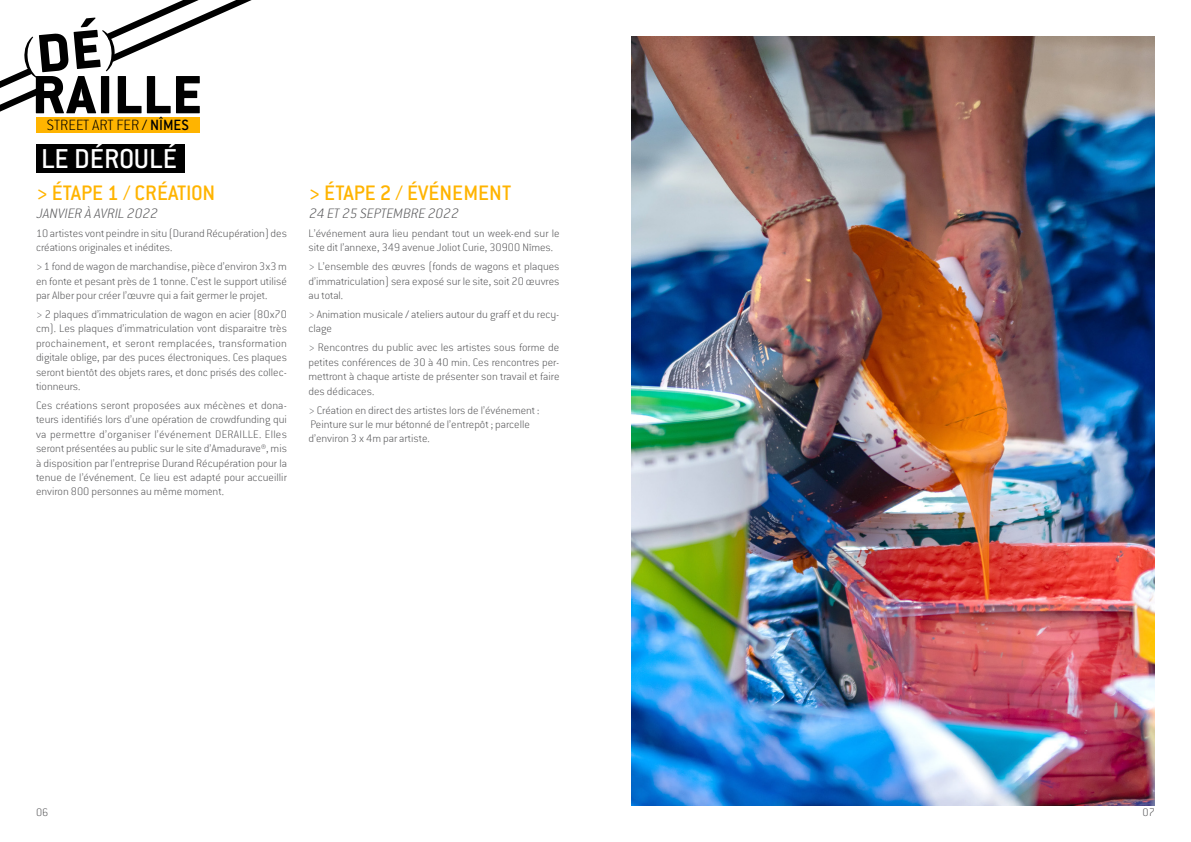
<style>
.page{position:relative;width:1191px;height:842px;background:#fff}
.page>*{position:absolute;margin:0;border:0;box-sizing:border-box;transform-origin:0 0}
.t1{font:800 59.2px "Conduit ITC";letter-spacing:.02em;color:#000}
.t2{font:47.6px "Adobe Garamond Pro";color:#000}
.t3{font:500 30px "Conduit ITC";color:#fff}
.t4{font:500 23px "Conduit ITC";color:#ffb400}
.t5{font:200 16.3px "Conduit ITC";color:#000}
.t6{font:italic 200 15px "Conduit ITC";color:#58585a}
.t7{font:200 12px/14.4px "Conduit ITC";color:#58585a;text-align:justify}
.s1{font-family:"Conduit ITC";font-weight:800;font-size:59.2px}
.s2{font-weight:500}
</style>
<div class="page">
<div style="left:36px;top:145px;width:148px;height:28px;background:#000"></div>
<div style="left:36px;top:117px;width:164px;height:16px;background:#ffb400"></div>
<svg style="left:0;top:68px;width:40px;height:44px"></svg>
<svg style="left:106px;top:0;width:146px;height:62px"></svg>
<img style="left:631px;top:36px;width:524px;height:770px">
<p class="t2" style="left:18px;top:30px;width:99px;rotate:-5deg">(<span class="s1">DÉ</span>)</p>
<p class="t1" style="left:32px;top:59px;width:171px">RAILLE</p>
<p class="t5" style="left:47px;top:115px;width:126px">street art fer / <span class="s2">NÎMES</span></p>
<p class="t3" style="left:41px;top:140px;width:49px">LE DÉROULÉ</p>
<p class="t4" style="left:36px;top:179px;width:27px">&gt; ÉTAPE</p>
<p class="t4" style="left:107px;top:179px;width:38px">1 / CRÉATION</p>
<p class="t6" style="left:36px;top:204px;width:126px">JANVIER À AVRIL 2022</p>
<p class="t7" style="left:36px;top:226px;width:252px">10 artistes vont peindre in situ (Durand Récupération) des créations originales et inédites.</p>
<p class="t7" style="left:36px;top:259px;width:252px">&gt; 1 fond de wagon de marchandise, pièce d’environ 3x3 m en fonte et pesant près de 1 tonne. C’est le support utilisé par Alber pour créer l’œuvre qui a fait germer le projet.</p>
<p class="t7" style="left:36px;top:307px;width:252px">&gt; 2 plaques d’immatriculation de wagon en acier (80x70 cm). Les plaques d’immatriculation vont disparaitre très prochainement, et seront remplacées, transformation digitale oblige, par des puces électroniques. Ces plaques seront bientôt des objets rares, et donc prisés des collec&shy;tionneurs.</p>
<p class="t7" style="left:36px;top:398px;width:252px">Ces créations seront proposées aux mécènes et dona&shy;teurs identifiés lors d’une opération de crowdfunding qui va permettre d’organiser l’événement DERAI</p>
<p class="t7" style="left:36px;top:427px;width:252px;text-indent:206px">LLE. Elles seront présentées au public sur le site d’Amadurave®, mis à disposition par l’entreprise Durand Récupération pour la tenue de l’événement. Ce lieu est adapté pour accueillir environ 800 personnes au même moment.</p>
<p class="t4" style="left:308px;top:179px;width:27px">&gt; ÉTAPE</p>
<p class="t4" style="left:380px;top:179px;width:40px">2 / ÉVÉNEMENT</p>
<p class="t6" style="left:308px;top:204px;width:154px">24 ET25 SEPTEMBRE 2022</p>
<p class="t7" style="left:308px;top:226px;width:253px">L’événement aura lieu pendant tout un week-end sur le site dit l’annexe, 349 avenue Joliot Curie, 30900 Nîmes.</p>
<p class="t7" style="left:308px;top:259px;width:252px">&gt; L’ensemble des œuvres (fonds de wagons et plaques d’immatriculation) sera exposé sur le site, soit 20 œuvres au total.</p>
<p class="t7" style="left:308px;top:307px;width:252px">&gt; Animation musicale / ateliers autour du graff et du recy&shy;clage</p>
<p class="t7" style="left:308px;top:340px;width:252px">&gt; Rencontres du public avec les artistes sous forme de petites conférences de 30 à 40 min. Ces rencontres per&shy;mettront à chaque artiste de présenter son travail et faire des dédicaces.</p>
<p class="t7" style="left:308px;top:402px;width:232px">&gt; Création en direct des artistes lors de l’événement :</p>
<p class="t7" style="left:310px;top:417px;width:221px">Peinture sur le mur bétonné de l’entrepôt ; parcelle</p>
<p class="t7" style="left:308px;top:431px;width:123px">d’environ 3 x 4m par artiste.</p>
<p class="t7" style="left:36px;top:805px;width:14px">06</p>
<p class="t7" style="left:1142px;top:805px;width:14px">07</p>
</div>
